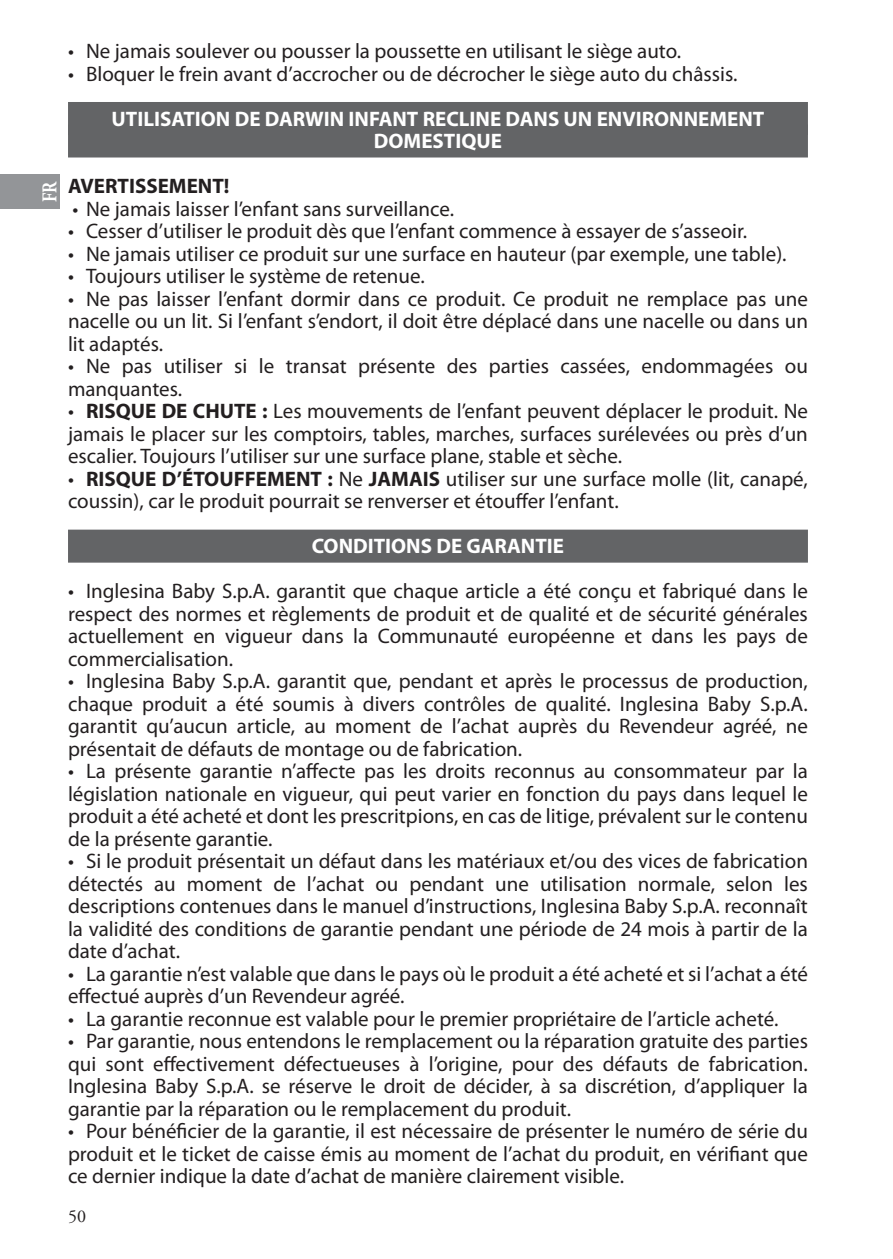
<style>
.page{position:relative;width:893px;height:1259px;background:#fff}
.page>*{position:absolute;margin:0;border:0;box-sizing:border-box;transform-origin:0 0}
.t1{font:21px/22.5px "Myriad Pro";color:#231f20;text-align:justify}
.t2{font:700 21px/22.5px "Myriad Pro";color:#fff;text-align:center}
.t3{font:700 21px "Myriad Pro";color:#231f20}
.t4{font:700 21px "Adobe Garamond Pro";color:#fff;scale:.8 1}
.t5{font:18px "Adobe Garamond Pro";color:#231f20}
.s1{font-weight:700}
</style>
<div class="page">
<div style="left:0;top:175px;width:60px;height:34px;background:#939598"></div>
<div style="left:68px;top:102px;width:740px;height:33px;background:#636466"></div>
<div style="left:68px;top:124px;width:740px;height:33px;background:#636466"></div>
<div style="left:68px;top:529px;width:740px;height:33px;background:#636466"></div>
<p class="t4" style="left:41px;top:202px;width:28px;rotate:-90deg">FR</p>
<p class="t1" style="left:68px;top:41px;width:615px">• Ne jamais soulever ou pousser la poussette en utilisant le siège auto.</p>
<p class="t1" style="left:68px;top:64px;width:671px">• Bloquer le frein avant d’accrocher ou de décrocher le siège auto du châssis.</p>
<p class="t2" style="left:112px;top:109px;width:654px">UTILISATION DE DARWIN INFANT RECLINE DANS UN ENVIRONNEMENT<br>DOMESTIQUE</p>
<p class="t3" style="left:68px;top:178px;width:163px">AVERTISSEMENT!</p>
<p class="t1" style="left:72px;top:199px;width:383px">• Ne jamais laisser l’enfant sans surveillance.</p>
<p class="t1" style="left:68px;top:221px;width:681px">• Cesser d’utiliser le produit dès que l’enfant commence à essayer de s’asseoir.</p>
<p class="t1" style="left:68px;top:244px;width:720px">• Ne jamais utiliser ce produit sur une surface en hauteur (par exemple, une table).</p>
<p class="t1" style="left:68px;top:266px;width:358px">• Toujours utiliser le système de retenue.</p>
<p class="t1" style="left:68px;top:289px;width:741px">• Ne pas laisser l’enfant dormir dans ce produit. Ce produit ne remplace pas une nacelle ou un lit. Si l’enfant s’endort, il doit être déplacé dans une nacelle ou dans un lit adaptés.</p>
<p class="t1" style="left:68px;top:356px;width:741px">• Ne pas utiliser si le transat présente des parties cassées, endommagées ou manquantes.</p>
<p class="t1" style="left:68px;top:401px;width:741px">• <span class="s1">RISQUE DE CHUTE :</span> Les mouvements de l’enfant peuvent déplacer le produit. Ne jamais le placer sur les comptoirs, tables, marches, surfaces surélevées ou près d’un escalier. Toujours l’utiliser sur une surface plane, stable et sèche.</p>
<p class="t1" style="left:68px;top:469px;width:741px">• <span class="s1">RISQUE D’ÉTOUFFEMENT :</span> Ne <span class="s1">JAMAIS</span> utiliser sur une surface molle (lit, canapé, coussin), car le produit pourrait se renverser et étouffer l’enfant.</p>
<p class="t2" style="left:312px;top:536px;width:254px">CONDITIONS DE GARANTIE</p>
<p class="t1" style="left:68px;top:581px;width:741px">• Inglesina Baby S.p.A. garantit que chaque article a été conçu et fabriqué dans le respect des normes et règlements de produit et de qualité et de sécurité générales actuellement en vigueur dans la Communauté européenne et dans les pays de commercialisation.</p>
<p class="t1" style="left:68px;top:671px;width:741px">• Inglesina Baby S.p.A. garantit que, pendant et après le processus de production, chaque produit a été soumis à divers contrôles de qualité. Inglesina Baby S.p.A. garantit qu’aucun article, au moment de l’achat auprès du Revendeur agréé, ne présentait de défauts de montage ou de fabrication.</p>
<p class="t1" style="left:68px;top:761px;width:741px">• La présente garantie n’affecte pas les droits reconnus au consommateur par la législation nationale en vigueur, qui peut varier en fonction du pays dans lequel le produit a été acheté et dont les prescritpions, en cas de litige, prévalent sur le contenu de la présente garantie.</p>
<p class="t1" style="left:68px;top:851px;width:741px">• Si le produit présentait un défaut dans les matériaux et/ou des vices de fabrication détectés au moment de l’achat ou pendant une utilisation normale, selon les descriptions contenues dans le manuel d’instructions, Inglesina Baby S.p.A. reconnaît la validité des conditions de garantie pendant une période de 24 mois à partir de la date d’achat.</p>
<p class="t1" style="left:68px;top:964px;width:742px">• La garantie n’est valable que dans le pays où le produit a été acheté et si l’achat a été effectué auprès d’un Revendeur agréé.</p>
<p class="t1" style="left:68px;top:1009px;width:712px">• La garantie reconnue est valable pour le premier propriétaire de l’article acheté.</p>
<p class="t1" style="left:68px;top:1031px;width:741px">• Par garantie, nous entendons le remplacement ou la réparation gratuite des parties qui sont effectivement défectueuses à l’origine, pour des défauts de fabrication.<br>Inglesina Baby S.p.A. se réserve le droit de décider, à sa discrétion, d’appliquer la garantie par la réparation ou le remplacement du produit.</p>
<p class="t1" style="left:68px;top:1121px;width:741px">• Pour bénéficier de la garantie, il est nécessaire de présenter le numéro de série du produit et le ticket de caisse émis au moment de l’achat du produit, en vérifiant que ce dernier indique la date d’achat de manière clairement visible.</p>
<p class="t5" style="left:68px;top:1208px;width:19px">50</p>
</div>
